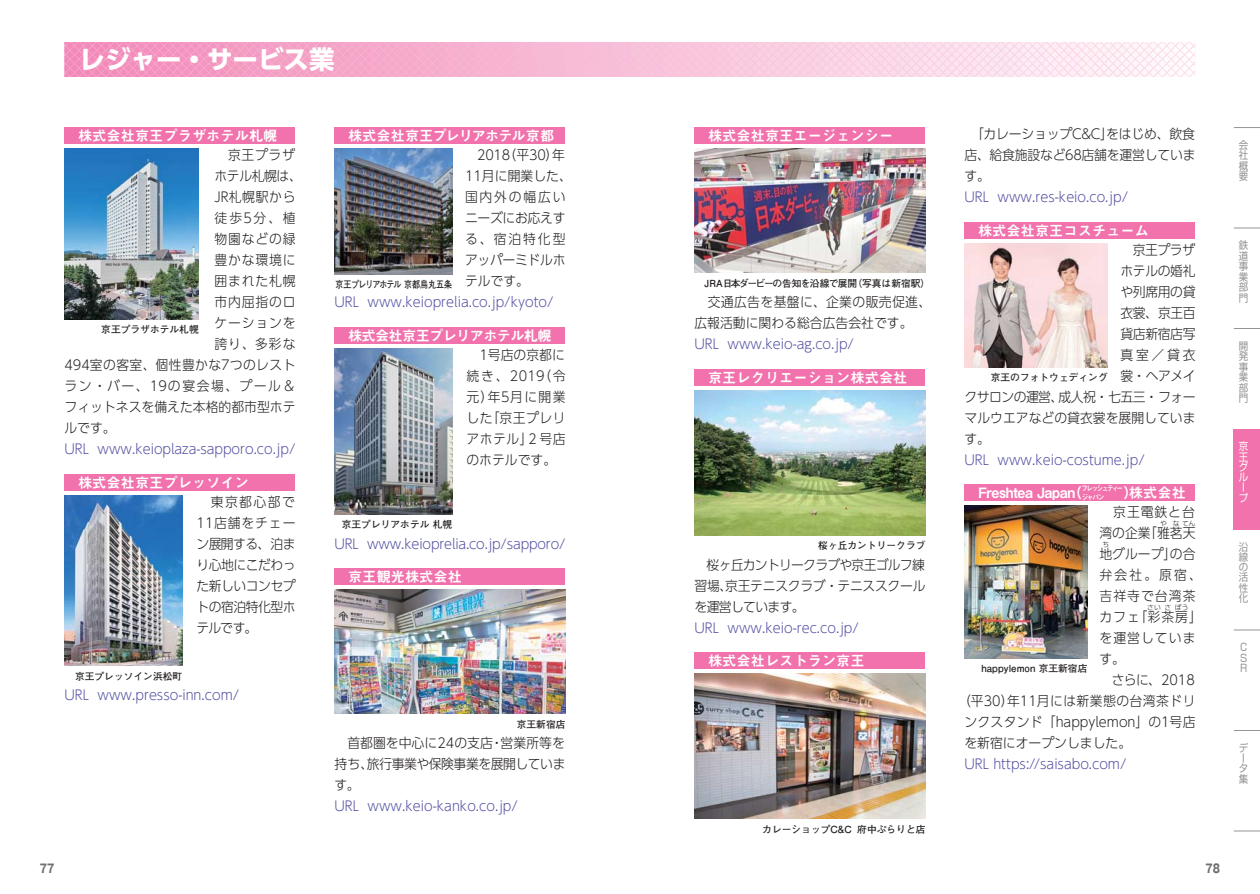
<style>
.page{position:relative;width:1260px;height:894px;background:#fff}
.page>*{position:absolute;margin:0;border:0;box-sizing:border-box;transform-origin:0 0}
.t1{font:700 25.5px "UD Shin Go Pr 6 N";color:#fff}
.t2{font:14.25px "Midashi Go Pr 6 N MB31";color:#fff}
.t3{font:14.25px "Midashi Go Pr 6 N MB31";letter-spacing:-.025em;color:#fff}
.t4{font:14.25px "Midashi Go Pr 6 N MB31";letter-spacing:-.05em;color:#fff}
.t5{font:14.25px "Midashi Go Pr 6 N MB31";letter-spacing:-.035em;color:#fff}
.t6{font:300 13.5px/21px "UD Shin Go Pr 6 N";color:#231f20;text-align:justify;scale:.95 1}
.t7{font:300 13.5px "UD Shin Go Pr 6 N";color:#524fa2;scale:.95 1}
.t8{font:300 13.5px/21px "UD Shin Go Pr 6 N";letter-spacing:.035em;color:#231f20;text-align:right;scale:.95 1}
.t9{font:300 13.5px/21px "UD Shin Go Pr 6 N";letter-spacing:.08em;color:#231f20;scale:.95 1}
.t10{font:300 13.5px "UD Shin Go Pr 6 N";letter-spacing:.03em;color:#231f20;scale:.95 1}
.t11{font:300 13.5px "UD Shin Go Pr 6 N";letter-spacing:-.04em;color:#231f20;scale:.95 1}
.t12{font:300 13.5px "UD Shin Go Pr 6 N";letter-spacing:.125em;color:#231f20;scale:.95 1}
.t13{font:300 13.5px "UD Shin Go Pr 6 N";letter-spacing:.05em;color:#231f20;scale:.95 1}
.t14{font:700 12px "Gothic MB101 Pr 6 N";color:#6d6e70;scale:.8 1}
.t15{font:10.5px/10.5px "Shin Go Pr 6 Regular 90 pv RKSJ V";color:#939598;text-align:justify;scale:.9 1}
.t16{font:10.5px/10.4px "Shin Go Pr 6 Regular 90 pv RKSJ V";color:#fff;scale:.9 1}
.t17{font:700 9.75px "Futo Go B101 Pr 6 N";color:#231f20}
.t18{font:700 9.75px "Futo Go B101 Pr 6 N";color:#231f20;scale:.82 1}
.t19{font:7.5px/8.2px "Midashi Go Pr 6 N MB31";letter-spacing:-.21em;color:#fff;scale:.87 1}
.t20{font:300 6.75px "UD Shin Go Pr 6 N";color:#231f20}
</style>
<div class="page">
<div style="left:1234px;top:429px;width:26px;height:101px;background:#f172ac"></div>
<svg style="left:1234px;top:730px;width:26px;height:1px"></svg>
<svg style="left:1234px;top:630px;width:26px;height:1px"></svg>
<svg style="left:1234px;top:228px;width:26px;height:1px"></svg>
<svg style="left:1234px;top:127px;width:26px;height:1px"></svg>
<svg style="left:1234px;top:328px;width:26px;height:1px"></svg>
<svg style="left:1234px;top:831px;width:26px;height:1px"></svg>
<div style="left:334px;top:327px;width:232px;height:17px;background:#f172ac"></div>
<img style="left:334px;top:590px;width:232px;height:124px">
<div style="left:334px;top:568px;width:232px;height:17px;background:#f172ac"></div>
<div style="left:694px;top:128px;width:232px;height:16px;background:#f172ac"></div>
<img style="left:694px;top:390px;width:232px;height:146px">
<div style="left:694px;top:369px;width:232px;height:17px;background:#f172ac"></div>
<img style="left:334px;top:148px;width:118px;height:126px">
<div style="left:334px;top:128px;width:232px;height:16px;background:#f172ac"></div>
<img style="left:694px;top:674px;width:232px;height:145px">
<div style="left:694px;top:652px;width:232px;height:17px;background:#f172ac"></div>
<img style="left:694px;top:148px;width:232px;height:125px">
<div style="left:964px;top:484px;width:232px;height:17px;background:#f172ac"></div>
<img style="left:64px;top:495px;width:118px;height:171px">
<div style="left:64px;top:474px;width:232px;height:16px;background:#f172ac"></div>
<img style="left:334px;top:348px;width:118px;height:166px">
<div style="left:64px;top:128px;width:232px;height:16px;background:#f172ac"></div>
<img style="left:64px;top:148px;width:135px;height:172px">
<svg style="left:64px;top:42px;width:1132px;height:34px;background:#f7c0d9"></svg>
<img style="left:964px;top:506px;width:124px;height:152px">
<img style="left:964px;top:243px;width:144px;height:125px">
<div style="left:964px;top:222px;width:232px;height:16px;background:#f172ac"></div>
<h1 class="t1" style="left:80px;top:50px;width:256px">レジャー・サービス業</h1>
<p class="t2" style="left:78px;top:130px;width:201px">株式会社京王プラザホテル札幌</p>
<p class="t6" style="left:228px;top:147px;width:72px">京王プラザ</p>
<p class="t6" style="left:215px;top:168px;width:94px">ホテル札幌は、</p>
<p class="t13" style="left:215px;top:192px;width:87px">JR札幌駅から</p>
<p class="t6" style="left:215px;top:210px;width:87px">徒歩5分、植</p>
<p class="t6" style="left:215px;top:231px;width:87px">物園などの緑</p>
<p class="t6" style="left:215px;top:252px;width:87px">豊かな環境に</p>
<p class="t6" style="left:215px;top:273px;width:87px">囲まれた札幌</p>
<p class="t6" style="left:215px;top:294px;width:87px">市内屈指のロ</p>
<p class="t6" style="left:215px;top:315px;width:87px">ケーションを</p>
<p class="t6" style="left:215px;top:336px;width:87px">誇り、多彩な</p>
<p class="t10" style="left:65px;top:360px;width:245px">494室の客室、個性豊かな7つのレスト</p>
<p class="t12" style="left:65px;top:381px;width:245px">ラン・バー、19の宴会場、プール＆</p>
<p class="t6" style="left:65px;top:399px;width:245px">フィットネスを備えた本格的都市型ホテ</p>
<p class="t6" style="left:65px;top:420px;width:56px">ルです。</p>
<p class="t7" style="left:65px;top:444px;width:245px">URL www.keioplaza-sapporo.co.jp/</p>
<p class="t17" style="left:101px;top:326px;width:99px">京王プラザホテル札幌</p>
<p class="t2" style="left:78px;top:477px;width:172px">株式会社京王プレッソイン</p>
<p class="t17" style="left:75px;top:672px;width:109px">京王プレッソイン浜松町</p>
<p class="t6" style="left:197px;top:493px;width:106px;text-indent:14px">東京都心部で11店舗をチェーン展開する、泊まり心地にこだわった新しいコンセプトの宿泊特化型ホテルです。</p>
<p class="t7" style="left:65px;top:690px;width:185px">URL www.presso-inn.com/</p>
<p class="t5" style="left:348px;top:130px;width:208px">株式会社京王プレリアホテル京都</p>
<p class="t6" style="left:965px;top:126px;width:245px;text-indent:7px">「カレーショップC&amp;C」をはじめ、飲食店、給食施設など68店舗を運営しています。</p>
<p class="t7" style="left:965px;top:192px;width:174px">URL www.res-keio.co.jp/</p>
<p class="t2" style="left:708px;top:130px;width:187px">株式会社京王エージェンシー</p>
<p class="t6" style="left:465px;top:147px;width:114px;text-align:left;text-indent:12px">2018（平30）年<br>11月に開業した、国内外の幅広いニーズにお応えする、宿泊特化型アッパーミドルホテルです。</p>
<p class="t2" style="left:978px;top:225px;width:172px">株式会社京王コスチューム</p>
<p class="t6" style="left:1133px;top:241px;width:67px">京王プラザ</p>
<p class="t6" style="left:1121px;top:262px;width:80px">ホテルの婚礼</p>
<p class="t6" style="left:1121px;top:283px;width:80px">や列席用の貸</p>
<p class="t6" style="left:1121px;top:304px;width:80px">衣裳、京王百</p>
<p class="t6" style="left:1121px;top:325px;width:80px">貨店新宿店写</p>
<p class="t6" style="left:1121px;top:346px;width:80px">真室／貸衣</p>
<p class="t6" style="left:1121px;top:367px;width:80px">裳・ヘアメイ</p>
<p class="t11" style="left:965px;top:392px;width:245px">クサロンの運営、成人祝・七五三・フォー</p>
<p class="t6" style="left:965px;top:409px;width:245px">マルウエアなどの貸衣裳を展開していま</p>
<p class="t6" style="left:965px;top:430px;width:28px">す。</p>
<p class="t7" style="left:965px;top:455px;width:191px">URL www.keio-costume.jp/</p>
<p class="t17" style="left:704px;top:279px;width:228px">JRA日本ダービーの告知を沿線で展開（写真は新宿駅）</p>
<p class="t18" style="left:336px;top:281px;width:144px">京王プレリアホテル 京都烏丸五条</p>
<p class="t6" style="left:695px;top:294px;width:251px;text-indent:13px">交通広告を基盤に、企業の販売促進、広報活動に関わる総合広告会社です。</p>
<p class="t7" style="left:695px;top:339px;width:169px">URL www.keio-ag.co.jp/</p>
<p class="t7" style="left:335px;top:297px;width:232px">URL www.keioprelia.co.jp/kyoto/</p>
<p class="t4" style="left:348px;top:330px;width:205px">株式会社京王プレリアホテル札幌</p>
<p class="t6" style="left:467px;top:346px;width:106px;text-indent:13px">1号店の京都に続き、2019（令元）年5月に開業した「京王プレリアホテル」２号店のホテルです。</p>
<p class="t2" style="left:708px;top:372px;width:201px">京王レクリエーション株式会社</p>
<p class="t17" style="left:991px;top:374px;width:118px">京王のフォトウェディング</p>
<p class="t17" style="left:342px;top:521px;width:112px">京王プレリアホテル 札幌</p>
<p class="t7" style="left:335px;top:539px;width:245px">URL www.keioprelia.co.jp/sapporo/</p>
<p class="t2" style="left:348px;top:571px;width:115px">京王観光株式会社</p>
<p class="t17" style="left:517px;top:720px;width:50px">京王新宿店</p>
<p class="t6" style="left:335px;top:735px;width:245px;text-indent:13px">首都圏を中心に24の支店・営業所等を持ち、旅行事業や保険事業を展開しています。</p>
<p class="t7" style="left:335px;top:801px;width:195px">URL www.keio-kanko.co.jp/</p>
<p class="t17" style="left:818px;top:542px;width:109px">桜ヶ丘カントリークラブ</p>
<p class="t6" style="left:695px;top:556px;width:245px;text-indent:12px">桜ヶ丘カントリークラブや京王ゴルフ練習場、京王テニスクラブ・テニススクールを運営しています。</p>
<p class="t7" style="left:695px;top:623px;width:175px">URL www.keio-rec.co.jp/</p>
<p class="t2" style="left:708px;top:655px;width:158px">株式会社レストラン京王</p>
<p class="t17" style="left:762px;top:825px;width:165px">カレーショップC&amp;C 府中ぷらりと店</p>
<p class="t19" style="left:1082px;top:486px;width:44px">フレッシュティジャパン</p>
<p class="t19" style="left:1117px;top:486px;width:9px">ー</p>
<p class="t2" style="left:1129px;top:487px;width:58px">株式会社</p>
<p class="t3" style="left:978px;top:487px;width:161px">Freshtea Japan（ 　　　）</p>
<p class="t8" style="left:1100px;top:504px;width:103px">京王電鉄と台湾の企業「雅茗天</p>
<p class="t20" style="left:1160px;top:521px;width:8px">や</p>
<p class="t20" style="left:1173px;top:521px;width:24px">なてん</p>
<p class="t6" style="left:1100px;top:546px;width:103px">地グループ」の合</p>
<p class="t20" style="left:1103px;top:542px;width:8px">ち</p>
<p class="t9" style="left:1100px;top:567px;width:109px">弁会社。原宿、吉祥寺で台湾茶カフェ「彩茶房」</p>
<p class="t20" style="left:1147px;top:605px;width:15px">さい</p>
<p class="t20" style="left:1165px;top:605px;width:8px">さ</p>
<p class="t20" style="left:1175px;top:605px;width:15px">ぼう</p>
<p class="t9" style="left:1100px;top:630px;width:103px">を運営しています。</p>
<p class="t6" style="left:1112px;top:672px;width:89px">さらに、2018</p>
<p class="t8" style="left:958px;top:693px;width:251px">（平30）年11月には新業態の台湾茶ドリ</p>
<p class="t6" style="left:965px;top:714px;width:245px">ンクスタンド「happylemon」の1号店</p>
<p class="t6" style="left:965px;top:735px;width:177px">を新宿にオープンしました。</p>
<p class="t7" style="left:965px;top:759px;width:172px">URL https://saisabo.com/</p>
<p class="t17" style="left:981px;top:665px;width:108px">happylemon 京王新宿店</p>
<p class="t14" style="left:40px;top:864px;width:20px">77</p>
<p class="t14" style="left:1205px;top:864px;width:20px">78</p>
<p class="t15" style="left:1239px;top:141px;width:12px">会社概要</p>
<p class="t15" style="left:1239px;top:241px;width:12px">鉄道事業部門</p>
<p class="t15" style="left:1239px;top:342px;width:12px">開発事業部門</p>
<p class="t16" style="left:1239px;top:443px;width:12px">京王グループ</p>
<p class="t15" style="left:1239px;top:543px;width:12px">沿線の活性化</p>
<p class="t15" style="left:1240px;top:643px;width:9px">C S R</p>
<p class="t15" style="left:1239px;top:744px;width:12px;text-align:left">データ集</p>
</div>
